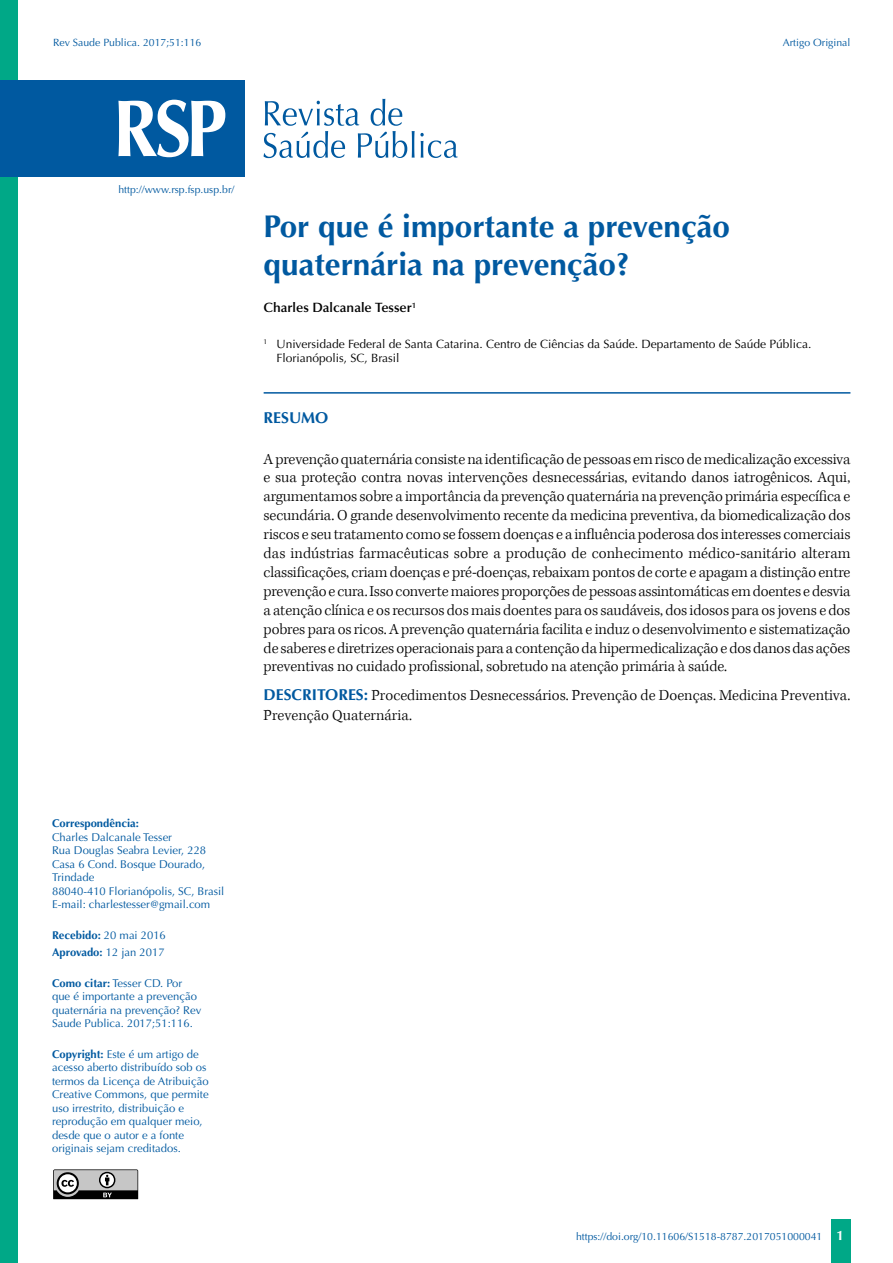
<style>
.page{position:relative;width:893px;height:1263px;background:#fff}
.page>*{position:absolute;margin:0;border:0;box-sizing:border-box;transform-origin:0 0}
.t1{font:700 31.5px/37.8px "Optima";color:#0059a0}
.t2{font:300 15.75px/18.9px "Kepler Std";color:#000;text-align:justify}
.t3{font:700 15.75px "Optima";color:#0059a0}
.t4{font:600 13.5px "Optima";color:#000}
.t5{font:12px/14.4px "Optima";color:#000}
.t6{font:11.25px/13.5px "Optima";color:#0059a0}
.t7{font:700 11.25px/17.7px "Optima";color:#0059a0}
.t8{font:10.5px "Optima";color:#0059a0}
.s1{font-family:"Optima";font-weight:700;color:#0059a0}
.s2{font-weight:400}
.s3{font-weight:700}
.s4{font-weight:700;font-size:13.5px;color:#fff}
</style>
<div class="page">
<div style="left:831px;top:1220px;width:20px;height:43px;background:#00a887"></div>
<svg style="left:53px;top:1169px;width:85px;height:30px;background:#838383"></svg>
<div style="left:0;top:0;width:18px;height:1263px;background:#00a887"></div>
<svg style="left:263px;top:99px;width:195px;height:59px"></svg>
<div style="left:0;top:80px;width:244px;height:96px;background:#0059a0"></div>
<svg style="left:118px;top:100px;width:107px;height:57px"></svg>
<hr style="left:264px;top:392px;width:586px;height:2px;background:#0059a0">
<p class="t8" style="left:53px;top:36px;width:150px">Rev Saude Publica. 2017;51:116</p>
<p class="t8" style="left:783px;top:36px;width:69px">Artigo Original</p>
<p class="t8" style="left:118px;top:183px;width:117px">http://www.rsp.fsp.usp.br/</p>
<h1 class="t1" style="left:264px;top:208px;width:468px">Por que é importante a prevenção quaternária na prevenção?</h1>
<p class="t4" style="left:264px;top:300px;width:154px">Charles Dalcanale Tesser<sup>1</sup></p>
<p class="t5" style="left:276px;top:337px;width:537px;text-indent:-13px"><sup>1</sup> Universidade Federal de Santa Catarina. Centro de Ciências da Saúde. Departamento de Saúde Pública.<br>Florianópolis, SC, Brasil</p>
<p class="t3" style="left:264px;top:409px;width:66px">RESUMO</p>
<p class="t2" style="left:264px;top:450px;width:588px">A prevenção quaternária consiste na identificação de pessoas em risco de medicalização excessiva e sua proteção contra novas intervenções desnecessárias, evitando danos iatrogênicos. Aqui, argumentamos sobre a importância da prevenção quaternária na prevenção primária específica e secundária. O grande desenvolvimento recente da medicina preventiva, da biomedicalização dos riscos e seu tratamento como se fossem doenças e a influência poderosa dos interesses comerciais das indústrias farmacêuticas sobre a produção de conhecimento médico-sanitário alteram classificações, criam doenças e pré-doenças, rebaixam pontos de corte e apagam a distinção entre prevenção e cura. Isso converte maiores proporções de pessoas assintomáticas em doentes e desvia a atenção clínica e os recursos dos mais doentes para os saudáveis, dos idosos para os jovens e dos pobres para os ricos. A prevenção quaternária facilita e induz o desenvolvimento e sistematização de saberes e diretrizes operacionais para a contenção da hipermedicalização e dos danos das ações preventivas no cuidado profissional, sobretudo na atenção primária à saúde.</p>
<p class="t2" style="left:264px;top:686px;width:588px;line-height:19.8px"><span class="s1">DESCRITORES:</span> Procedimentos Desnecessários. Prevenção de Doenças. Medicina Preventiva.<br>Prevenção Quaternária.</p>
<p class="t7" style="left:52px;top:815px;width:88px">Correspondência:</p>
<p class="t6" style="left:52px;top:830px;width:174px">Charles Dalcanale Tesser<br>Rua Douglas Seabra Levier, 228<br>Casa 6 Cond. Bosque Dourado,<br>Trindade<br>88040-410 Florianópolis, SC, Brasil<br>E-mail: charlestesser@gmail.com</p>
<p class="t7" style="left:52px;top:926px;width:115px">Recebido: <span class="s2">20 mai 2016<br></span>Aprovado: <span class="s2">12 jan 2017</span></p>
<p class="t6" style="left:52px;top:976px;width:151px"><span class="s3">Como citar:</span> Tesser CD. Por que é importante a prevenção quaternária na prevenção? Rev<br>Saude Publica. 2017;51:116.</p>
<p class="t6" style="left:52px;top:1047px;width:158px"><span class="s3">Copyright:</span> Este é um artigo de acesso aberto distribuído sob os termos da Licença de Atribuição<br>Creative Commons, que permite uso irrestrito, distribuição e reprodução em qualquer meio, desde que o autor e a fonte originais sejam creditados.</p>
<p class="t8" style="left:576px;top:1230px;width:269px">https://doi.org/10.11606/S1518-8787.2017051000041 <span class="s4">1</span></p>
</div>
